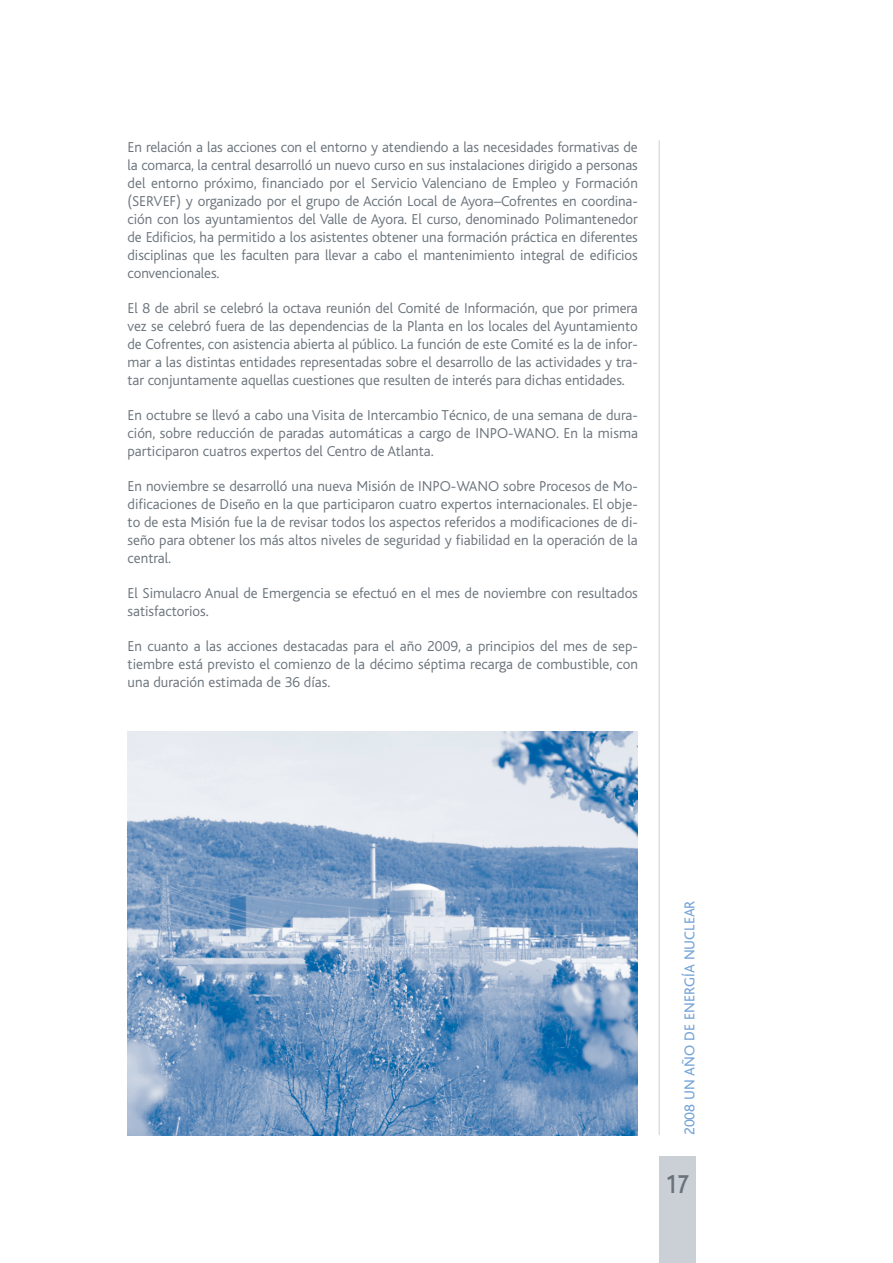
<style>
.page{position:relative;width:893px;height:1263px;background:#fff}
.page>*{position:absolute;margin:0;border:0;box-sizing:border-box;transform-origin:0 0}
.t1{font:700 27px "Bliss";color:#6a737b;scale:.8 1}
.t2{font:300 15px/18px "Bliss";color:#6a737b;text-align:justify}
.t3{font:15px "Bliss";color:#75a4d7}
</style>
<div class="page">
<hr style="left:659px;top:140px;width:1px;height:995px;background:#cad0d5">
<div style="left:659px;top:1157px;width:36px;height:106px;background:#cad0d5"></div>
<img style="left:128px;top:731px;width:510px;height:404px">
<p class="t2" style="left:128px;top:139px;width:512px">En relación a las acciones con el entorno y atendiendo a las necesidades formativas de la comarca, la central desarrolló un nuevo curso en sus instalaciones dirigido a personas del entorno próximo, financiado por el Servicio Valenciano de Empleo y Formación (SERVEF) y organizado por el grupo de Acción Local de Ayora–Cofrentes en coordina&shy;ción con los ayuntamientos del Valle de Ayora. El curso, denominado Polimantenedor de Edificios, ha permitido a los asistentes obtener una formación práctica en diferentes disciplinas que les faculten para llevar a cabo el mantenimiento integral de edificios convencionales.</p>
<p class="t2" style="left:128px;top:300px;width:512px">El 8 de abril se celebró la octava reunión del Comité de Información, que por primera vez se celebró fuera de las dependencias de la Planta en los locales del Ayuntamiento de Cofrentes, con asistencia abierta al público. La función de este Comité es la de infor&shy;mar a las distintas entidades representadas sobre el desarrollo de las actividades y tra&shy;tar conjuntamente aquellas cuestiones que resulten de interés para dichas entidades.</p>
<p class="t2" style="left:128px;top:407px;width:512px">En octubre se llevó a cabo una Visita de Intercambio Técnico, de una semana de dura&shy;ción, sobre reducción de paradas automáticas a cargo de INPO-WANO. En la misma participaron cuatros expertos del Centro de Atlanta.</p>
<p class="t2" style="left:128px;top:478px;width:512px">En noviembre se desarrolló una nueva Misión de INPO-WANO sobre Procesos de Mo&shy;dificaciones de Diseño en la que participaron cuatro expertos internacionales. El obje&shy;to de esta Misión fue la de revisar todos los aspectos referidos a modificaciones de di&shy;seño para obtener los más altos niveles de seguridad y fiabilidad en la operación de la central.</p>
<p class="t2" style="left:128px;top:585px;width:512px">El Simulacro Anual de Emergencia se efectuó en el mes de noviembre con resultados satisfactorios.</p>
<p class="t2" style="left:128px;top:638px;width:512px">En cuanto a las acciones destacadas para el año 2009, a principios del mes de sep&shy;tiembre está previsto el comienzo de la décimo séptima recarga de combustible, con una duración estimada de 36 días.</p>
<p class="t3" style="left:684px;top:1135px;width:236px;rotate:-90deg">2008 UN AÑO DE ENERGÍA NUCLEAR</p>
<h1 class="t1" style="left:665px;top:1174px;width:31px">17</h1>
</div>
